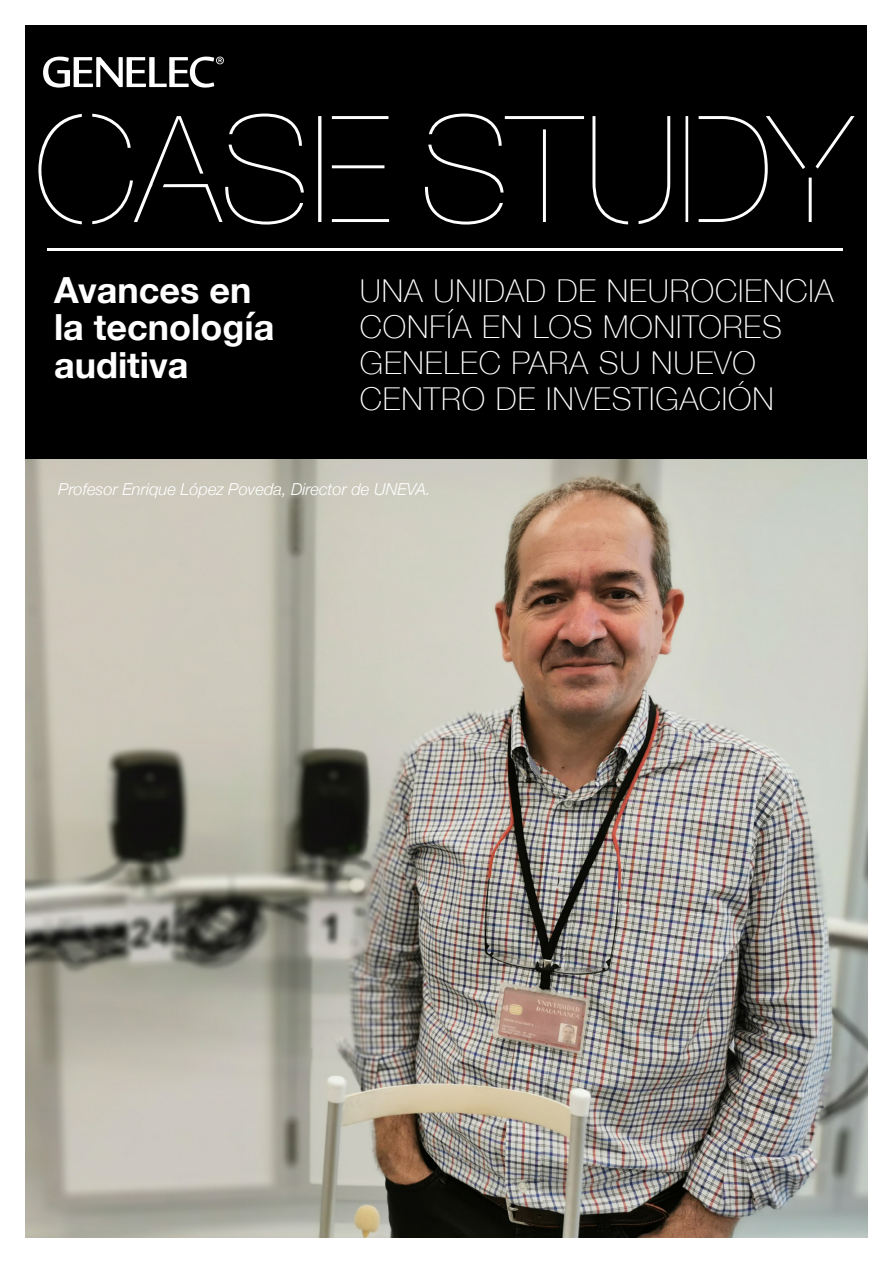
<style>
.page{position:relative;width:893px;height:1263px;background:#fff}
.page>*{position:absolute;margin:0;border:0;box-sizing:border-box;transform-origin:0 0}
.t1{font:700 36px/37.5px "Helvetica Neue";color:#fff}
.t2{font:100 31.5px/36px "Helvetica Neue";letter-spacing:.03em;color:#fff}
.t3{font:italic 300 16.5px "Helvetica Neue";color:#fff}
</style>
<div class="page">
<img style="left:26px;top:459px;width:841px;height:778px">
<div style="left:26px;top:26px;width:841px;height:433px;background:#000"></div>
<svg style="left:43px;top:57px;width:181px;height:31px"></svg>
<svg style="left:38px;top:114px;width:816px;height:111px"></svg>
<hr style="left:47px;top:248px;width:796px;height:3px;background:#fff">
<p class="t1" style="left:54px;top:272px;width:222px">Avances en la tecnología auditiva</p>
<p class="t2" style="left:360px;top:271px;width:475px">UNA UNIDAD DE NEUROCIENCIA<br>CONFÍA EN LOS MONITORES<br>GENELEC PARA SU NUEVO<br>CENTRO DE INVESTIGACIÓN</p>
<p class="t3" style="left:58px;top:476px;width:374px">Profesor Enrique López Poveda, Director de UNEVA.</p>
</div>
